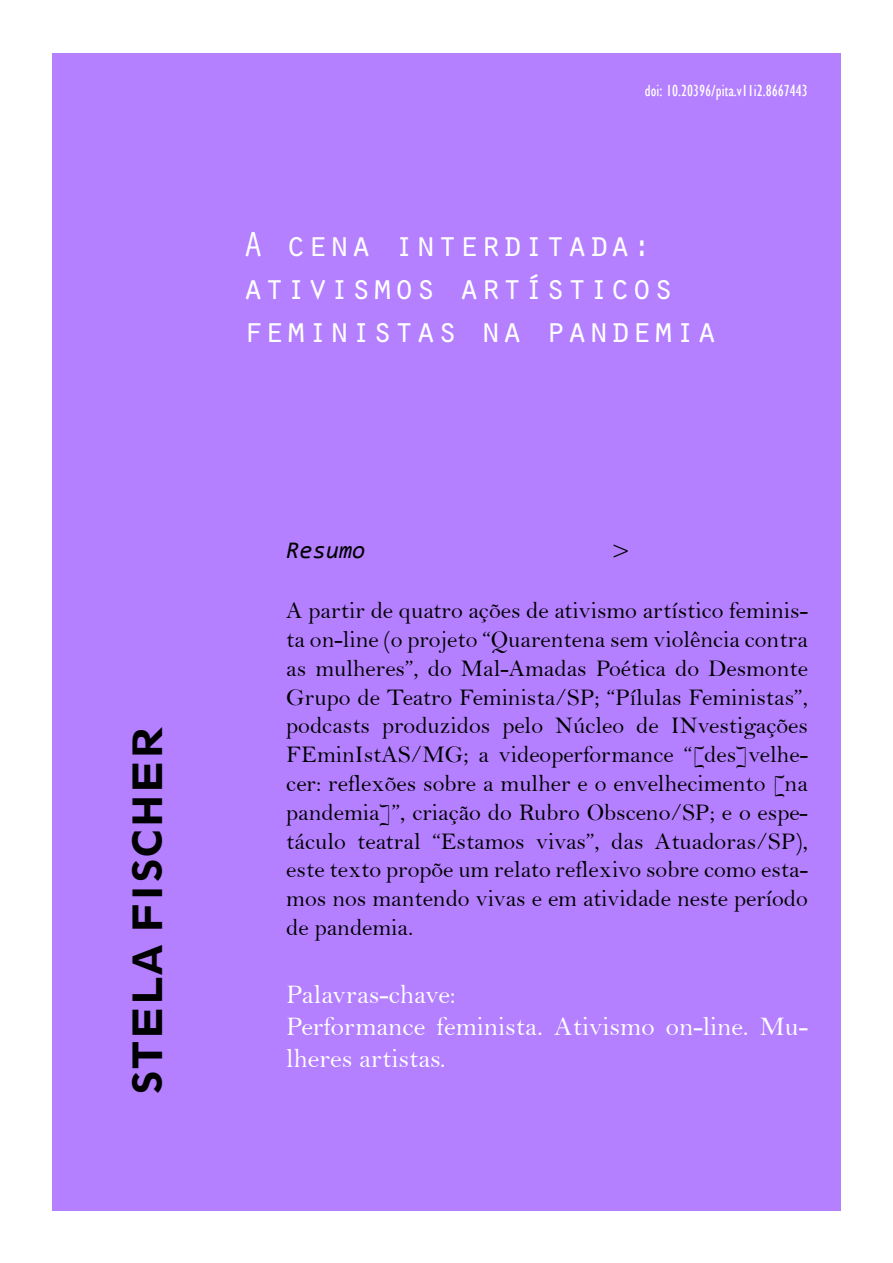
<style>
.page{position:relative;width:893px;height:1263px;background:#fff}
.page>*{position:absolute;margin:0;border:0;box-sizing:border-box;transform-origin:0 0}
.t1{font:800 37.8px "Geometric 212 BT";color:#000}
.t2{font:36px/43.2px "Orator Std";color:#fff}
.t3{font:27px/32.4px "Bell";color:#fff}
.t4{font:27px "Bell";color:#000}
.t5{font:24px/28.8px "Bell";color:#000;text-align:justify}
.t6{font:italic 24px "Consolas";color:#000}
.t7{font:condensed 16.5px "Gill Sans";color:#fff}
</style>
<div class="page">
<div style="left:52px;top:53px;width:789px;height:1158px;background:#b480ff"></div>
<h1 class="t1" style="left:123px;top:1095px;width:372px;rotate:-90deg">Stela Fischer</h1>
<p class="t7" style="left:645px;top:81px;width:164px">doi: 10.20396/pita.v11i2.8667443</p>
<h2 class="t2" style="left:242px;top:221px;width:477px">A cena interditada: ativismos artísticos feministas na pandemia</h2>
<p class="t6" style="left:286px;top:534px;width:81px">Resumo</p>
<p class="t4" style="left:612px;top:533px;width:20px">&gt;</p>
<p class="t5" style="left:286px;top:596px;width:523px">A partir de quatro ações de ativismo artístico feminis&shy;ta on-line (o projeto “Quarentena sem violência contra as mulheres”, do Mal-Amadas Poética do Desmonte Grupo de Teatro Feminista/SP; “Pílulas Feministas”, podcasts produzidos pelo Núcleo de INvestigações FEminIstAS/MG; a videoperformance “[des]velhe&shy;cer: reflexões sobre a mulher e o envelhecimento [na pandemia]”, criação do Rubro Obsceno/SP; e o espe&shy;táculo teatral “Estamos vivas”, das Atuadoras/SP), este texto propõe um relato reflexivo sobre como esta&shy;mos nos mantendo vivas e em atividade neste período de pandemia.</p>
<p class="t3" style="left:286px;top:978px;width:523px">Palavras-chave:<br>Performance feminista. Ativismo on-line. Mu&shy;lheres artistas.</p>
</div>
